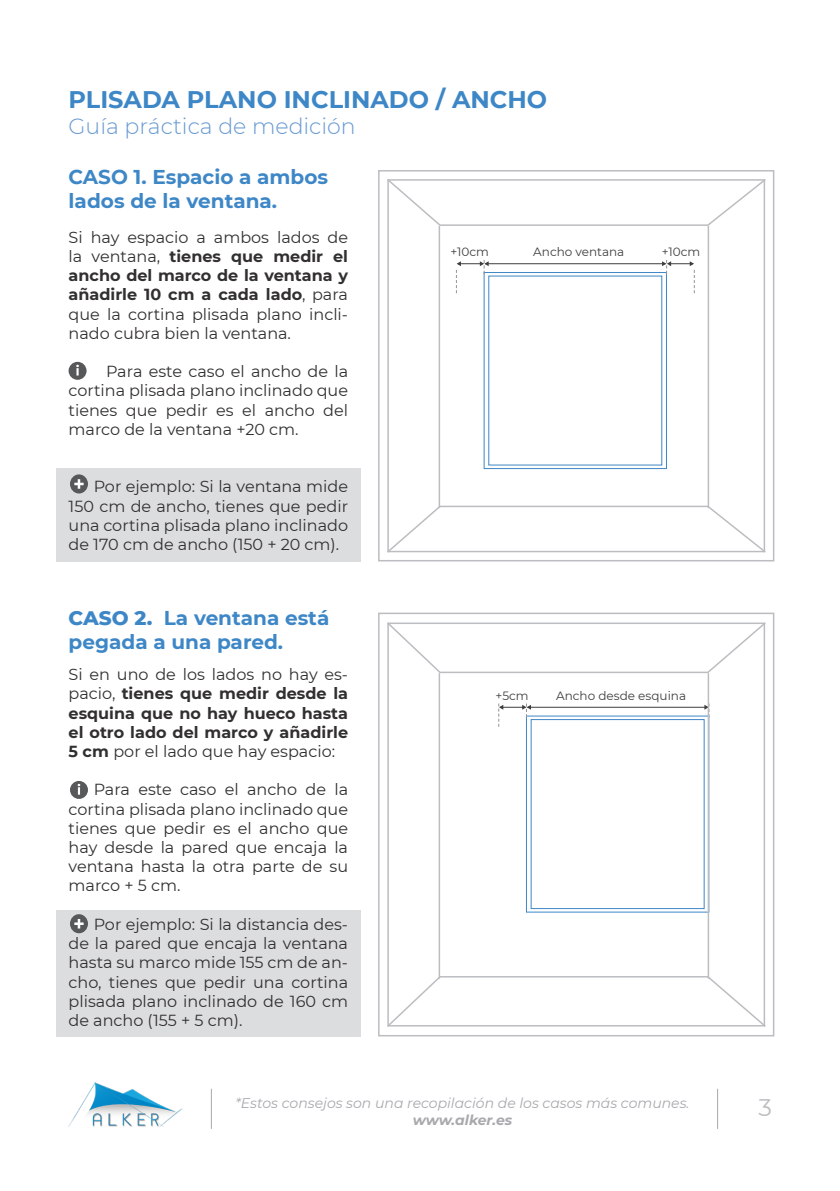
<style>
.page{position:relative;width:840px;height:1191px;background:#fff}
.page>*{position:absolute;margin:0;border:0;box-sizing:border-box;transform-origin:0 0}
.Estilo_de_párrafo_3{font:700 24px "Montserrat";color:#3e87c7}
.t1{font:24px "Montserrat";color:#bcbdc0}
.Estilo_de_párrafo_3-2{font:300 22px "Montserrat";color:#6799d1}
.Título__texto_explic{font:700 20px/24px "Montserrat";color:#3e87c7}
.Texto_explicativo{font:16px/19.2px "Montserrat";color:#312f30;text-align:justify}
.Texto_explicativo-2{font:700 16px/19.2px "Montserrat";color:#312f30;text-align:justify}
.t2{font:italic 14px "Montserrat";color:#a8a9ad}
.t3{font:italic 700 14px "Montserrat";color:#a8a9ad}
.Portada_Titulo{font:12px "Montserrat";color:#3e3e3f}
.s1{font-weight:700}
.s2{font-weight:800}
.s3{font-weight:400}
</style>
<div class="page">
<img style="left:68px;top:1080px;width:115px;height:47px">
<hr style="left:211px;top:1088px;width:1px;height:40px;background:#a8a9ad">
<hr style="left:716px;top:1088px;width:1px;height:40px;background:#a8a9ad">
<div style="left:56px;top:468px;width:304px;height:93px;background:#dcdddf"></div>
<div style="left:56px;top:910px;width:304px;height:126px;background:#dcdddf"></div>
<div style="left:69px;top:362px;width:17px;height:18px;background:#57585a;border-radius:50%"></div>
<svg style="left:76px;top:365px;width:3px;height:10px"></svg>
<div style="left:70px;top:781px;width:18px;height:18px;background:#57585a;border-radius:50%"></div>
<svg style="left:78px;top:784px;width:2px;height:10px"></svg>
<div style="left:70px;top:474px;width:18px;height:19px;background:#57585a;border-radius:50%"></div>
<svg style="left:74px;top:479px;width:10px;height:10px"></svg>
<div style="left:70px;top:914px;width:18px;height:19px;background:#57585a;border-radius:50%"></div>
<svg style="left:74px;top:919px;width:10px;height:9px"></svg>
<div style="left:483px;top:272px;width:183px;height:197px;border:1px solid #3e87c7"></div>
<div style="left:530px;top:719px;width:174px;height:190px;border:1px solid #3e87c7"></div>
<hr style="left:485px;top:263px;width:180px;height:1px;background:#3e3e3f">
<svg style="left:456px;top:260px;width:32px;height:33px"></svg>
<svg style="left:661px;top:260px;width:33px;height:33px"></svg>
<hr style="left:527px;top:707px;width:180px;height:1px;background:#3e3e3f">
<svg style="left:498px;top:703px;width:32px;height:24px"></svg>
<svg style="left:704px;top:703px;width:5px;height:14px"></svg>
<svg style="left:387px;top:505px;width:379px;height:48px"></svg>
<svg style="left:387px;top:179px;width:379px;height:48px"></svg>
<hr style="left:707px;top:226px;width:1px;height:282px;background:#bcbdc0">
<hr style="left:438px;top:226px;width:2px;height:282px;background:#bcbdc0">
<div style="left:378px;top:170px;width:396px;height:391px;border:2px solid #bcbdc0"></div>
<svg style="left:387px;top:975px;width:379px;height:52px"></svg>
<svg style="left:387px;top:622px;width:379px;height:52px"></svg>
<hr style="left:707px;top:673px;width:1px;height:305px;background:#bcbdc0">
<hr style="left:438px;top:673px;width:2px;height:305px;background:#bcbdc0">
<div style="left:378px;top:612px;width:396px;height:424px;border:2px solid #bcbdc0"></div>
<p class="Estilo_de_párrafo_3" style="left:69px;top:82px;width:480px">PLISADA PLANO INCLINADO / ANCHO</p>
<p class="Estilo_de_párrafo_3-2" style="left:69px;top:111px;width:288px">Guía práctica de medición</p>
<p class="Título__texto_explic" style="left:69px;top:164px;width:261px">CASO 1. Espacio a ambos lados de la ventana.</p>
<p class="Texto_explicativo" style="left:69px;top:227px;width:281px">Si hay espacio a ambos lados de la ventana, <span class="s1">tienes que medir el ancho del marco de la ventana y añadirle 10 cm a cada lado</span>, para que la cortina plisada plano incli&shy;nado cubra bien la ventana.</p>
<p class="Texto_explicativo" style="left:69px;top:361px;width:281px;text-indent:37px">Para este caso el ancho de la cortina plisada plano inclinado que tienes que pedir es el ancho del marco de la ventana +20 cm.</p>
<p class="Texto_explicativo" style="left:69px;top:476px;width:281px;text-indent:25px">Por ejemplo: Si la ventana mide 150 cm de ancho, tienes que pedir una cortina plisada plano inclinado de 170 cm de ancho (150 + 20 cm).</p>
<p class="Título__texto_explic" style="left:69px;top:604px;width:262px"><span class="s2">CASO 2.</span> La ventana está pegada a una pared.</p>
<p class="Texto_explicativo-2" style="left:69px;top:664px;width:281px"><span class="s3">Si en uno de los lados no hay es&shy;pacio,</span> tienes que medir desde la esquina que no hay hueco hasta el otro lado del marco y añadirle 5 cm <span class="s3">por el lado que hay espacio:</span></p>
<p class="Texto_explicativo" style="left:69px;top:779px;width:281px;text-indent:25px">Para este caso el ancho de la cortina plisada plano inclinado que tienes que pedir es el ancho que hay desde la pared que encaja la ventana hasta la otra parte de su marco + 5 cm.</p>
<p class="Texto_explicativo" style="left:69px;top:914px;width:281px;text-indent:25px">Por ejemplo: Si la distancia des&shy;de la pared que encaja la ventana hasta su marco mide 155 cm de an&shy;cho, tienes que pedir una cortina plisada plano inclinado de 160 cm de ancho (155 + 5 cm).</p>
<p class="Portada_Titulo" style="left:450px;top:243px;width:40px">+10cm</p>
<p class="Portada_Titulo" style="left:533px;top:243px;width:93px">Ancho ventana</p>
<p class="Portada_Titulo" style="left:661px;top:243px;width:40px">+10cm</p>
<p class="Portada_Titulo" style="left:495px;top:687px;width:35px">+5cm</p>
<p class="Portada_Titulo" style="left:556px;top:687px;width:131px">Ancho desde esquina</p>
<p class="t2" style="left:235px;top:1093px;width:455px">*Estos consejos son una recopilación de los casos más comunes.</p>
<p class="t3" style="left:412px;top:1109px;width:101px">www.alker.es</p>
<h1 class="t1" style="left:757px;top:1091px;width:15px">3</h1>
</div>
